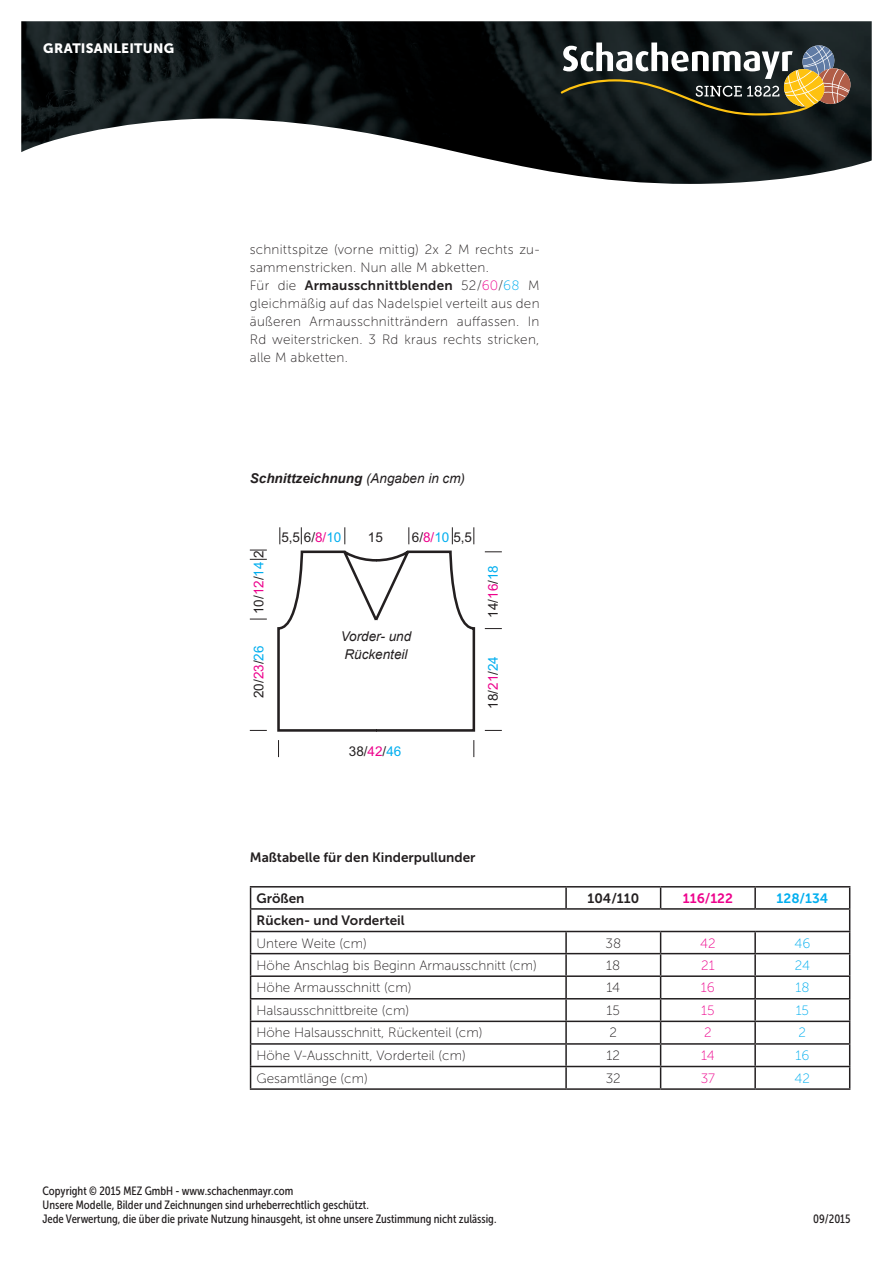
<style>
.page{position:relative;width:893px;height:1263px;background:#fff}
.page>*{position:absolute;margin:0;border:0;box-sizing:border-box;transform-origin:0 0}
.t1{font:13.5px/18px "Museo Sans 100";color:#231f20;text-align:justify}
.t2{font:13.5px/18px "Museo Sans 100";letter-spacing:.02em;color:#231f20}
.t3{font:13.5px "Museo Sans 700";color:#231f20}
.t4{font:13.5px "Arial";color:#231f20}
.t5{font:13.5px "Museo Sans 700";letter-spacing:.02em;color:#231f20}
.t6{font:italic 700 13.5px "Arial";color:#231f20}
.t7{font:italic 13.5px/18px "Arial";color:#231f20}
.t8{font:13.5px "Museo Sans 900";letter-spacing:.015em;color:#fff}
.t9{font:13.5px "Museo Sans 100";color:#ed028c}
.t10{font:13.5px "Museo Sans 100";color:#00aeef}
.t11{font:13.5px "Museo Sans 700";color:#ed028c}
.t12{font:13.5px "Museo Sans 700";color:#00aeef}
.t13{font:12px/14.4px "Museo Sans Cond 500";color:#231f20}
.s1{font-family:"Museo Sans 100"}
.s2{font-family:"Museo Sans 100";color:#ed028c}
.s3{font-family:"Museo Sans 100";color:#00aeef}
.s4{font-weight:400}
.s5{color:#ed028c}
.s6{color:#00aeef}
</style>
<div class="page">
<img style="left:21px;top:21px;width:851px;height:163px">
<svg style="left:561px;top:43px;width:289px;height:72px;background:#535246"></svg>
<svg style="left:278px;top:740px;width:1px;height:17px"></svg>
<svg style="left:473px;top:740px;width:1px;height:17px"></svg>
<svg style="left:485px;top:730px;width:17px;height:1px"></svg>
<svg style="left:485px;top:628px;width:17px;height:1px"></svg>
<svg style="left:485px;top:551px;width:17px;height:1px"></svg>
<svg style="left:250px;top:550px;width:17px;height:1px"></svg>
<svg style="left:250px;top:559px;width:17px;height:1px"></svg>
<svg style="left:250px;top:619px;width:17px;height:1px"></svg>
<svg style="left:250px;top:730px;width:17px;height:1px"></svg>
<svg style="left:277px;top:527px;width:199px;height:205px"></svg>
<hr style="left:250px;top:886px;width:316px;height:1px;background:#231f20">
<hr style="left:566px;top:886px;width:95px;height:1px;background:#231f20">
<hr style="left:565px;top:887px;width:2px;height:21px;background:#231f20">
<hr style="left:661px;top:886px;width:94px;height:1px;background:#231f20">
<svg style="left:660px;top:887px;width:1px;height:21px"></svg>
<hr style="left:755px;top:886px;width:95px;height:1px;background:#231f20">
<hr style="left:754px;top:887px;width:2px;height:21px;background:#231f20">
<hr style="left:250px;top:908px;width:316px;height:2px;background:#231f20">
<hr style="left:566px;top:908px;width:95px;height:2px;background:#231f20">
<hr style="left:661px;top:908px;width:94px;height:2px;background:#231f20">
<hr style="left:755px;top:908px;width:95px;height:2px;background:#231f20">
<hr style="left:250px;top:931px;width:316px;height:1px;background:#231f20">
<hr style="left:566px;top:931px;width:95px;height:1px;background:#231f20">
<hr style="left:565px;top:932px;width:2px;height:21px;background:#231f20">
<hr style="left:661px;top:931px;width:94px;height:1px;background:#231f20">
<hr style="left:755px;top:931px;width:95px;height:1px;background:#231f20">
<hr style="left:754px;top:932px;width:2px;height:21px;background:#231f20">
<hr style="left:250px;top:953px;width:316px;height:1px;background:#231f20">
<hr style="left:566px;top:953px;width:95px;height:1px;background:#231f20">
<hr style="left:565px;top:954px;width:2px;height:21px;background:#231f20">
<hr style="left:661px;top:953px;width:94px;height:1px;background:#231f20">
<hr style="left:755px;top:953px;width:95px;height:1px;background:#231f20">
<hr style="left:754px;top:954px;width:2px;height:21px;background:#231f20">
<hr style="left:250px;top:975px;width:316px;height:2px;background:#231f20">
<hr style="left:566px;top:975px;width:95px;height:2px;background:#231f20">
<hr style="left:565px;top:977px;width:2px;height:21px;background:#231f20">
<hr style="left:661px;top:975px;width:94px;height:2px;background:#231f20">
<hr style="left:755px;top:975px;width:95px;height:2px;background:#231f20">
<hr style="left:754px;top:977px;width:2px;height:21px;background:#231f20">
<hr style="left:250px;top:998px;width:316px;height:1px;background:#231f20">
<hr style="left:566px;top:998px;width:95px;height:1px;background:#231f20">
<hr style="left:565px;top:999px;width:2px;height:21px;background:#231f20">
<hr style="left:661px;top:998px;width:94px;height:1px;background:#231f20">
<hr style="left:755px;top:998px;width:95px;height:1px;background:#231f20">
<hr style="left:754px;top:999px;width:2px;height:21px;background:#231f20">
<hr style="left:250px;top:1020px;width:316px;height:2px;background:#231f20">
<hr style="left:566px;top:1020px;width:95px;height:2px;background:#231f20">
<hr style="left:565px;top:1022px;width:2px;height:21px;background:#231f20">
<hr style="left:661px;top:1020px;width:94px;height:2px;background:#231f20">
<hr style="left:755px;top:1020px;width:95px;height:2px;background:#231f20">
<hr style="left:754px;top:1022px;width:2px;height:21px;background:#231f20">
<hr style="left:250px;top:1043px;width:316px;height:2px;background:#231f20">
<hr style="left:566px;top:1043px;width:95px;height:2px;background:#231f20">
<hr style="left:565px;top:1045px;width:2px;height:21px;background:#231f20">
<hr style="left:661px;top:1043px;width:94px;height:2px;background:#231f20">
<hr style="left:755px;top:1043px;width:95px;height:2px;background:#231f20">
<hr style="left:754px;top:1045px;width:2px;height:21px;background:#231f20">
<hr style="left:250px;top:1066px;width:316px;height:1px;background:#231f20">
<svg style="left:250px;top:887px;width:1px;height:201px"></svg>
<hr style="left:566px;top:1066px;width:95px;height:1px;background:#231f20">
<hr style="left:565px;top:1067px;width:2px;height:21px;background:#231f20">
<hr style="left:661px;top:1066px;width:94px;height:1px;background:#231f20">
<svg style="left:660px;top:932px;width:1px;height:156px"></svg>
<hr style="left:755px;top:1066px;width:95px;height:1px;background:#231f20">
<hr style="left:754px;top:1067px;width:2px;height:21px;background:#231f20">
<svg style="left:849px;top:887px;width:1px;height:201px"></svg>
<hr style="left:250px;top:1088px;width:316px;height:2px;background:#231f20">
<hr style="left:566px;top:1088px;width:95px;height:2px;background:#231f20">
<hr style="left:661px;top:1088px;width:94px;height:2px;background:#231f20">
<hr style="left:755px;top:1088px;width:95px;height:2px;background:#231f20">
<p class="t8" style="left:43px;top:40px;width:133px">GRATISANLEITUNG</p>
<p class="t2" style="left:250px;top:240px;width:291px">schnittspitze (vorne mittig) 2x 2 M rechts zu&shy;sammenstricken. Nun alle M abketten.</p>
<p class="t5" style="left:250px;top:278px;width:291px"><span class="s1">Für die</span> Armausschnittblenden <span class="s1">52/</span><span class="s2">60</span><span class="s1">/</span><span class="s3">68</span> <span class="s1">M</span></p>
<p class="t1" style="left:250px;top:294px;width:291px">gleichmäßig auf das Nadelspiel verteilt aus den äußeren Armausschnitträndern auffassen. In Rd weiterstricken. 3 Rd kraus rechts stricken, alle M abketten.</p>
<p class="t6" style="left:250px;top:469px;width:217px">Schnittzeichnung <span class="s4">(Angaben in cm)</span></p>
<p class="t4" style="left:249px;top:614px;width:65px;rotate:-90deg">10/<span class="s5">12</span>/<span class="s6">14</span> 2</p>
<p class="t4" style="left:249px;top:698px;width:54px;rotate:-90deg">20/<span class="s5">23</span>/<span class="s6">26</span></p>
<p class="t4" style="left:281px;top:527px;width:62px">5,5 6/<span class="s5">8/</span><span class="s6">10</span></p>
<p class="t4" style="left:368px;top:527px;width:17px">15</p>
<p class="t4" style="left:412px;top:527px;width:62px">6/<span class="s5">8/</span><span class="s6">10</span> 5,5</p>
<p class="t7" style="left:341px;top:628px;width:72px">Vorder- und<br>Rückenteil</p>
<p class="t4" style="left:349px;top:741px;width:54px">38/<span class="s5">42</span>/<span class="s6">46</span></p>
<p class="t4" style="left:484px;top:617px;width:54px;rotate:-90deg">14/<span class="s5">16</span>/<span class="s6">18</span></p>
<p class="t4" style="left:484px;top:708px;width:54px;rotate:-90deg">18/<span class="s5">21</span>/<span class="s6">24</span></p>
<p class="t3" style="left:250px;top:850px;width:227px">Maßtabelle für den Kinderpullunder</p>
<p class="t3" style="left:257px;top:891px;width:49px">Größen</p>
<p class="t3" style="left:587px;top:891px;width:53px">104/110</p>
<p class="t11" style="left:683px;top:891px;width:52px">116/122</p>
<p class="t12" style="left:777px;top:891px;width:53px">128/134</p>
<p class="t3" style="left:257px;top:913px;width:150px">Rücken- und Vorderteil</p>
<p class="t1" style="left:257px;top:934px;width:112px">Untere Weite (cm)</p>
<p class="t1" style="left:606px;top:934px;width:17px">38</p>
<p class="t9" style="left:700px;top:936px;width:17px">42</p>
<p class="t10" style="left:794px;top:936px;width:17px">46</p>
<p class="t1" style="left:257px;top:956px;width:282px">Höhe Anschlag bis Beginn Armausschnitt (cm)</p>
<p class="t1" style="left:606px;top:956px;width:16px">18</p>
<p class="t9" style="left:701px;top:958px;width:15px">21</p>
<p class="t10" style="left:795px;top:958px;width:17px">24</p>
<p class="t1" style="left:257px;top:979px;width:156px">Höhe Armausschnitt (cm)</p>
<p class="t1" style="left:606px;top:979px;width:15px">14</p>
<p class="t9" style="left:701px;top:980px;width:15px">16</p>
<p class="t10" style="left:795px;top:980px;width:16px">18</p>
<p class="t1" style="left:257px;top:1001px;width:154px">Halsausschnittbreite (cm)</p>
<p class="t1" style="left:607px;top:1001px;width:15px">15</p>
<p class="t9" style="left:701px;top:1003px;width:15px">15</p>
<p class="t10" style="left:796px;top:1003px;width:15px">15</p>
<p class="t1" style="left:257px;top:1024px;width:227px">Höhe Halsausschnitt, Rückenteil (cm)</p>
<p class="t1" style="left:610px;top:1024px;width:9px">2</p>
<p class="t9" style="left:704px;top:1026px;width:9px">2</p>
<p class="t10" style="left:799px;top:1026px;width:9px">2</p>
<p class="t1" style="left:256px;top:1046px;width:211px">Höhe V-Ausschnitt, Vorderteil (cm)</p>
<p class="t1" style="left:607px;top:1046px;width:15px">12</p>
<p class="t9" style="left:701px;top:1048px;width:15px">14</p>
<p class="t10" style="left:795px;top:1048px;width:15px">16</p>
<p class="t1" style="left:256px;top:1069px;width:113px">Gesamtlänge (cm)</p>
<p class="t1" style="left:606px;top:1069px;width:17px">32</p>
<p class="t9" style="left:701px;top:1071px;width:16px">37</p>
<p class="t10" style="left:795px;top:1071px;width:17px">42</p>
<p class="t13" style="left:43px;top:1183px;width:455px">Copyright © 2015 MEZ GmbH - www.schachenmayr.com<br>Unsere Modelle, Bilder und Zeichnungen sind urheberrechtlich geschützt.<br>Jede Verwertung, die über die private Nutzung hinausgeht, ist ohne unsere Zustimmung nicht zulässig.</p>
<p class="t13" style="left:813px;top:1212px;width:39px">09/2015</p>
</div>
